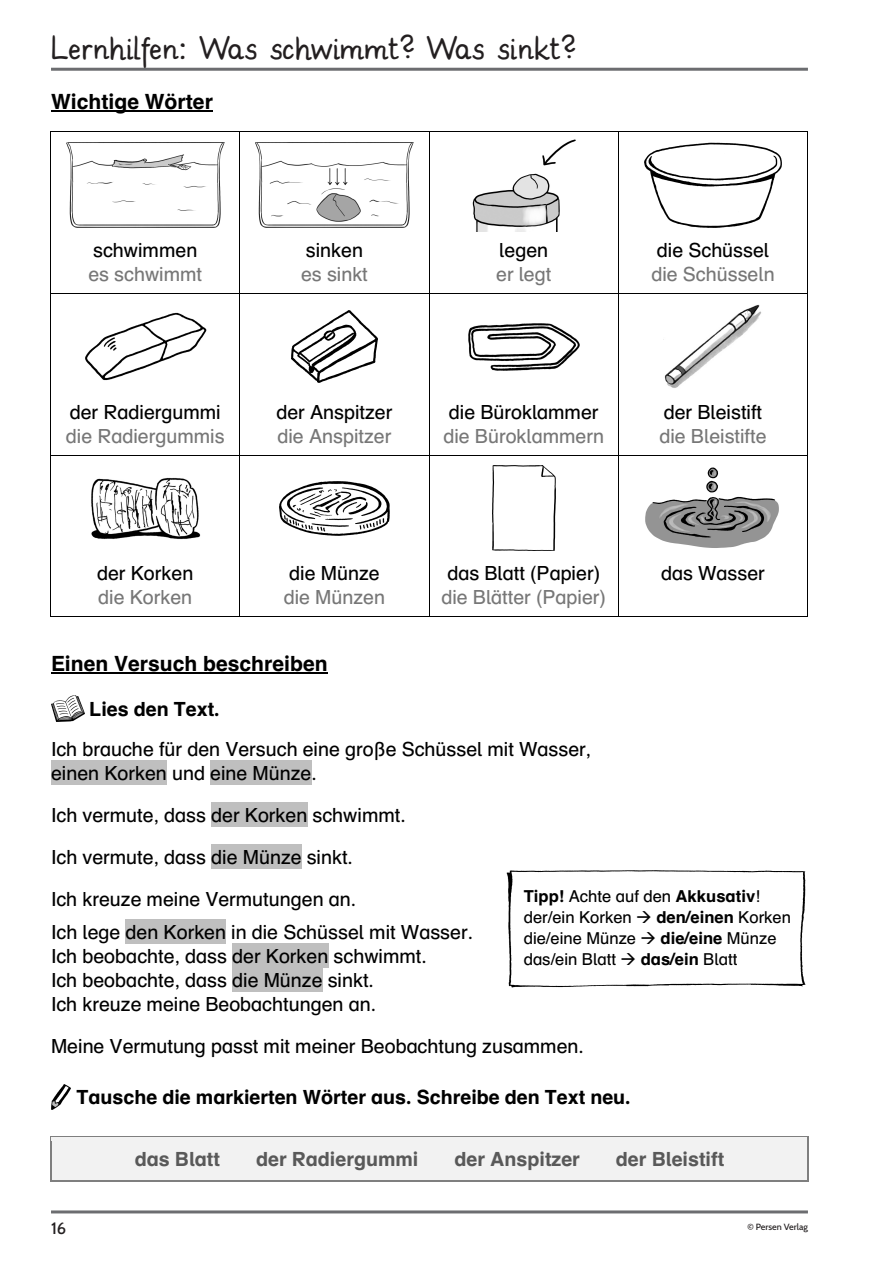
<style>
.page{position:relative;width:893px;height:1263px;background:#fff}
.page>*{position:absolute;margin:0;border:0;box-sizing:border-box;transform-origin:0 0}
.t1{font:36px "Grundschrift GSV";color:#231f20}
.t2{font:700 21px "Auer Schulbuch";color:#000}
.t3{font:19.5px/24px "Auer Schulbuch";color:#000}
.t4{font:19.5px "Auer Schulbuch";color:#777}
.t5{font:700 19.5px "Auer Schulbuch";color:#000}
.t6{font:700 19.5px "Auer Schulbuch";color:#595959}
.t7{font:16.5px/21px "Auer Schulbuch";color:#000}
.t8{font:700 16.5px "Auer Schulbuch";color:#000}
.t9{font:500 16.5px "Cabin";color:#231f20}
.t10{font:500 9px "Cabin";color:#231f20}
.s1{font-weight:700}
.s2{font-weight:400}
</style>
<div class="page">
<hr style="left:51px;top:68px;width:757px;height:3px;background:#6c6d70">
<hr style="left:51px;top:1210px;width:757px;height:3px;background:#6c6d70">
<img style="left:506px;top:870px;width:300px;height:118px">
<hr style="left:51px;top:110px;width:162px;height:1px;background:#000">
<img style="left:66px;top:143px;width:158px;height:85px">
<img style="left:255px;top:143px;width:158px;height:85px">
<img style="left:472px;top:139px;width:104px;height:93px">
<img style="left:644px;top:143px;width:138px;height:85px">
<hr style="left:51px;top:132px;width:188px;height:1px;background:#000">
<hr style="left:240px;top:132px;width:189px;height:1px;background:#000">
<hr style="left:429px;top:132px;width:189px;height:1px;background:#000">
<hr style="left:619px;top:132px;width:188px;height:1px;background:#000">
<hr style="left:50px;top:132px;width:1px;height:106px;background:#000">
<hr style="left:239px;top:132px;width:1px;height:106px;background:#000">
<hr style="left:429px;top:132px;width:1px;height:106px;background:#000">
<hr style="left:618px;top:132px;width:1px;height:106px;background:#000">
<hr style="left:807px;top:132px;width:1px;height:106px;background:#000">
<hr style="left:50px;top:238px;width:1px;height:55px;background:#000">
<hr style="left:239px;top:238px;width:1px;height:55px;background:#000">
<hr style="left:429px;top:238px;width:1px;height:55px;background:#000">
<hr style="left:618px;top:238px;width:1px;height:55px;background:#000">
<hr style="left:807px;top:238px;width:1px;height:55px;background:#000">
<img style="left:85px;top:313px;width:121px;height:68px">
<img style="left:291px;top:310px;width:86px;height:73px">
<img style="left:468px;top:323px;width:111px;height:47px">
<img style="left:663px;top:304px;width:98px;height:84px">
<hr style="left:51px;top:293px;width:188px;height:1px;background:#000">
<hr style="left:240px;top:293px;width:189px;height:1px;background:#000">
<hr style="left:429px;top:293px;width:189px;height:1px;background:#000">
<hr style="left:619px;top:293px;width:188px;height:1px;background:#000">
<hr style="left:50px;top:294px;width:1px;height:105px;background:#000">
<hr style="left:239px;top:294px;width:1px;height:105px;background:#000">
<hr style="left:429px;top:294px;width:1px;height:105px;background:#000">
<hr style="left:618px;top:294px;width:1px;height:105px;background:#000">
<hr style="left:807px;top:294px;width:1px;height:105px;background:#000">
<hr style="left:50px;top:399px;width:1px;height:56px;background:#000">
<hr style="left:239px;top:399px;width:1px;height:56px;background:#000">
<hr style="left:429px;top:399px;width:1px;height:56px;background:#000">
<hr style="left:618px;top:399px;width:1px;height:56px;background:#000">
<hr style="left:807px;top:399px;width:1px;height:56px;background:#000">
<img style="left:91px;top:477px;width:109px;height:62px">
<img style="left:279px;top:481px;width:111px;height:54px">
<img style="left:492px;top:466px;width:63px;height:85px">
<img style="left:645px;top:467px;width:134px;height:81px">
<hr style="left:51px;top:455px;width:188px;height:1px;background:#000">
<hr style="left:240px;top:455px;width:189px;height:1px;background:#000">
<hr style="left:429px;top:455px;width:189px;height:1px;background:#000">
<hr style="left:619px;top:455px;width:188px;height:1px;background:#000">
<hr style="left:50px;top:455px;width:1px;height:106px;background:#000">
<hr style="left:239px;top:455px;width:1px;height:106px;background:#000">
<hr style="left:429px;top:455px;width:1px;height:106px;background:#000">
<hr style="left:618px;top:455px;width:1px;height:106px;background:#000">
<hr style="left:807px;top:455px;width:1px;height:106px;background:#000">
<hr style="left:50px;top:561px;width:1px;height:55px;background:#000">
<hr style="left:51px;top:616px;width:188px;height:1px;background:#000">
<hr style="left:239px;top:561px;width:1px;height:55px;background:#000">
<hr style="left:240px;top:616px;width:189px;height:1px;background:#000">
<hr style="left:429px;top:561px;width:1px;height:55px;background:#000">
<hr style="left:429px;top:616px;width:189px;height:1px;background:#000">
<hr style="left:618px;top:561px;width:1px;height:55px;background:#000">
<hr style="left:619px;top:616px;width:188px;height:1px;background:#000">
<hr style="left:807px;top:561px;width:1px;height:55px;background:#000">
<hr style="left:51px;top:672px;width:277px;height:2px;background:#000">
<img style="left:51px;top:696px;width:33px;height:25px">
<div style="left:51px;top:761px;width:116px;height:24px;background:#bfbfbf"></div>
<div style="left:210px;top:761px;width:101px;height:24px;background:#bfbfbf"></div>
<div style="left:211px;top:803px;width:96px;height:24px;background:#bfbfbf"></div>
<div style="left:211px;top:845px;width:91px;height:24px;background:#bfbfbf"></div>
<div style="left:126px;top:920px;width:100px;height:24px;background:#bfbfbf"></div>
<div style="left:232px;top:944px;width:96px;height:24px;background:#bfbfbf"></div>
<div style="left:232px;top:968px;width:91px;height:24px;background:#bfbfbf"></div>
<img style="left:51px;top:1084px;width:20px;height:26px">
<div style="left:52px;top:1137px;width:755px;height:10px;background:#f2f2f2"></div>
<div style="left:52px;top:1147px;width:7px;height:24px;background:#f2f2f2"></div>
<div style="left:799px;top:1147px;width:8px;height:24px;background:#f2f2f2"></div>
<div style="left:52px;top:1171px;width:755px;height:9px;background:#f2f2f2"></div>
<div style="left:59px;top:1147px;width:740px;height:24px;background:#f2f2f2"></div>
<svg style="left:50px;top:1136px;width:2px;height:6px"></svg>
<hr style="left:52px;top:1136px;width:755px;height:1px;background:#7f7f7f">
<svg style="left:807px;top:1136px;width:2px;height:6px"></svg>
<hr style="left:50px;top:1142px;width:2px;height:38px;background:#7f7f7f">
<hr style="left:52px;top:1180px;width:755px;height:1px;background:#7f7f7f">
<hr style="left:807px;top:1142px;width:2px;height:38px;background:#7f7f7f">
<svg style="left:637px;top:911px;width:14px;height:12px"></svg>
<svg style="left:642px;top:932px;width:13px;height:12px"></svg>
<svg style="left:622px;top:953px;width:13px;height:12px"></svg>
<h1 class="t1" style="left:51px;top:28px;width:526px">Lernhilfen: Was schwimmt? Was sinkt?</h1>
<p class="t2" style="left:51px;top:88px;width:163px">Wichtige Wörter</p>
<p class="t3" style="left:93px;top:238px;width:106px">schwimmen</p>
<p class="t4" style="left:88px;top:262px;width:115px">es schwimmt</p>
<p class="t3" style="left:306px;top:238px;width:59px">sinken</p>
<p class="t4" style="left:301px;top:262px;width:68px">es sinkt</p>
<p class="t3" style="left:499px;top:238px;width:51px">legen</p>
<p class="t4" style="left:496px;top:262px;width:57px">er legt</p>
<p class="t3" style="left:657px;top:238px;width:114px">die Schüssel</p>
<p class="t4" style="left:651px;top:262px;width:125px">die Schüsseln</p>
<p class="t3" style="left:70px;top:399px;width:152px">der Radiergummi</p>
<p class="t4" style="left:66px;top:423px;width:160px">die Radiergummis</p>
<p class="t3" style="left:276px;top:399px;width:118px">der Anspitzer</p>
<p class="t4" style="left:277px;top:423px;width:115px">die Anspitzer</p>
<p class="t3" style="left:449px;top:399px;width:151px">die Büroklammer</p>
<p class="t4" style="left:443px;top:423px;width:162px">die Büroklammern</p>
<p class="t3" style="left:664px;top:399px;width:100px">der Bleistift</p>
<p class="t4" style="left:659px;top:423px;width:109px">die Bleistifte</p>
<p class="t3" style="left:97px;top:561px;width:98px">der Korken</p>
<p class="t4" style="left:98px;top:585px;width:96px">die Korken</p>
<p class="t3" style="left:289px;top:561px;width:92px">die Münze</p>
<p class="t4" style="left:284px;top:585px;width:103px">die Münzen</p>
<p class="t3" style="left:447px;top:561px;width:154px">das Blatt (Papier)</p>
<p class="t4" style="left:441px;top:585px;width:166px">die Blätter (Papier)</p>
<p class="t3" style="left:661px;top:561px;width:105px">das Wasser</p>
<p class="t2" style="left:51px;top:650px;width:278px">Einen Versuch beschreiben</p>
<p class="t5" style="left:89px;top:696px;width:132px">Lies den Text.</p>
<p class="t3" style="left:51px;top:737px;width:542px">Ich brauche für den Versuch eine große Schüssel mit Wasser, einen Korken und eine Münze.</p>
<p class="t3" style="left:51px;top:794px;width:356px;line-height:42px">Ich vermute, dass der Korken schwimmt.<br>Ich vermute, dass die Münze sinkt.<br>Ich kreuze meine Vermutungen an.</p>
<p class="t3" style="left:51px;top:920px;width:424px">Ich lege den Korken in die Schüssel mit Wasser.<br>Ich beobachte, dass der Korken schwimmt.<br>Ich beobachte, dass die Münze sinkt.<br>Ich kreuze meine Beobachtungen an.</p>
<p class="t3" style="left:51px;top:1034px;width:534px">Meine Vermutung passt mit meiner Beobachtung zusammen.</p>
<p class="t5" style="left:77px;top:1085px;width:556px">Tausche die markierten Wörter aus. Schreibe den Text neu.</p>
<p class="t7" style="left:524px;top:885px;width:238px"><span class="s1">Tipp!</span> Achte auf den <span class="s1">Akkusativ</span>! der/ein Korken</p>
<p class="t8" style="left:656px;top:907px;width:136px">den/einen <span class="s2">Korken</span></p>
<p class="t7" style="left:524px;top:927px;width:114px">die/eine Münze</p>
<p class="t8" style="left:661px;top:928px;width:117px">die/eine <span class="s2">Münze</span></p>
<p class="t7" style="left:524px;top:948px;width:94px">das/ein Blatt</p>
<p class="t8" style="left:641px;top:948px;width:98px">das/ein <span class="s2">Blatt</span></p>
<p class="t9" style="left:51px;top:1218px;width:17px">16</p>
<p class="t6" style="left:135px;top:1146px;width:87px">das Blatt</p>
<p class="t6" style="left:256px;top:1146px;width:164px">der Radiergummi</p>
<p class="t6" style="left:454px;top:1146px;width:127px">der Anspitzer</p>
<p class="t6" style="left:616px;top:1146px;width:110px">der Bleistift</p>
<p class="t10" style="left:747px;top:1222px;width:62px">© Persen Verlag</p>
</div>
